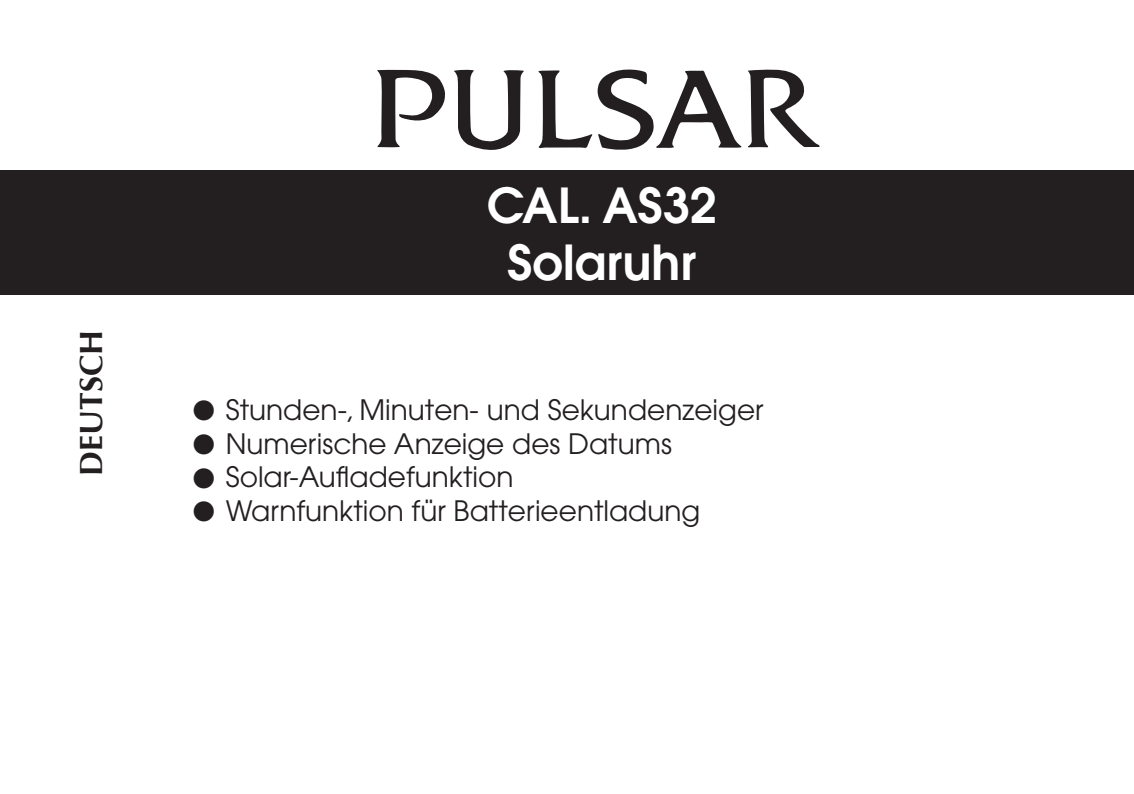
<style>
.page{position:relative;width:1134px;height:794px;background:#fff}
.page>*{position:absolute;margin:0;border:0;box-sizing:border-box;transform-origin:0 0}
.t1{font:600 48px/56.4px "Avant Garde";color:#fff;text-align:center}
.t2{font:700 32px "Optima";color:#231f20}
.t3{font:28px "Avant Garde";color:#231f20}
</style>
<div class="page">
<div style="left:0;top:170px;width:1134px;height:125px;background:#231f20"></div>
<svg style="left:377px;top:70px;width:68px;height:78px"></svg>
<svg style="left:454px;top:70px;width:70px;height:80px"></svg>
<svg style="left:538px;top:70px;width:54px;height:78px"></svg>
<svg style="left:748px;top:70px;width:72px;height:77px"></svg>
<svg style="left:598px;top:70px;width:143px;height:80px"></svg>
<p class="t2" style="left:73px;top:476px;width:147px;rotate:-90deg">DEUTSCH</p>
<h1 class="t1" style="left:487px;top:177px;width:231px">CAL. AS32<br>Solaruhr</h1>
<p class="t3" style="left:193px;top:393px;width:572px">● Stunden-, Minuten- und Sekundenzeiger</p>
<p class="t3" style="left:193px;top:427px;width:481px">● Numerische Anzeige des Datums</p>
<p class="t3" style="left:193px;top:460px;width:322px">● Solar-Aufladefunktion</p>
<p class="t3" style="left:193px;top:494px;width:509px">● Warnfunktion für Batterieentladung</p>
</div>
